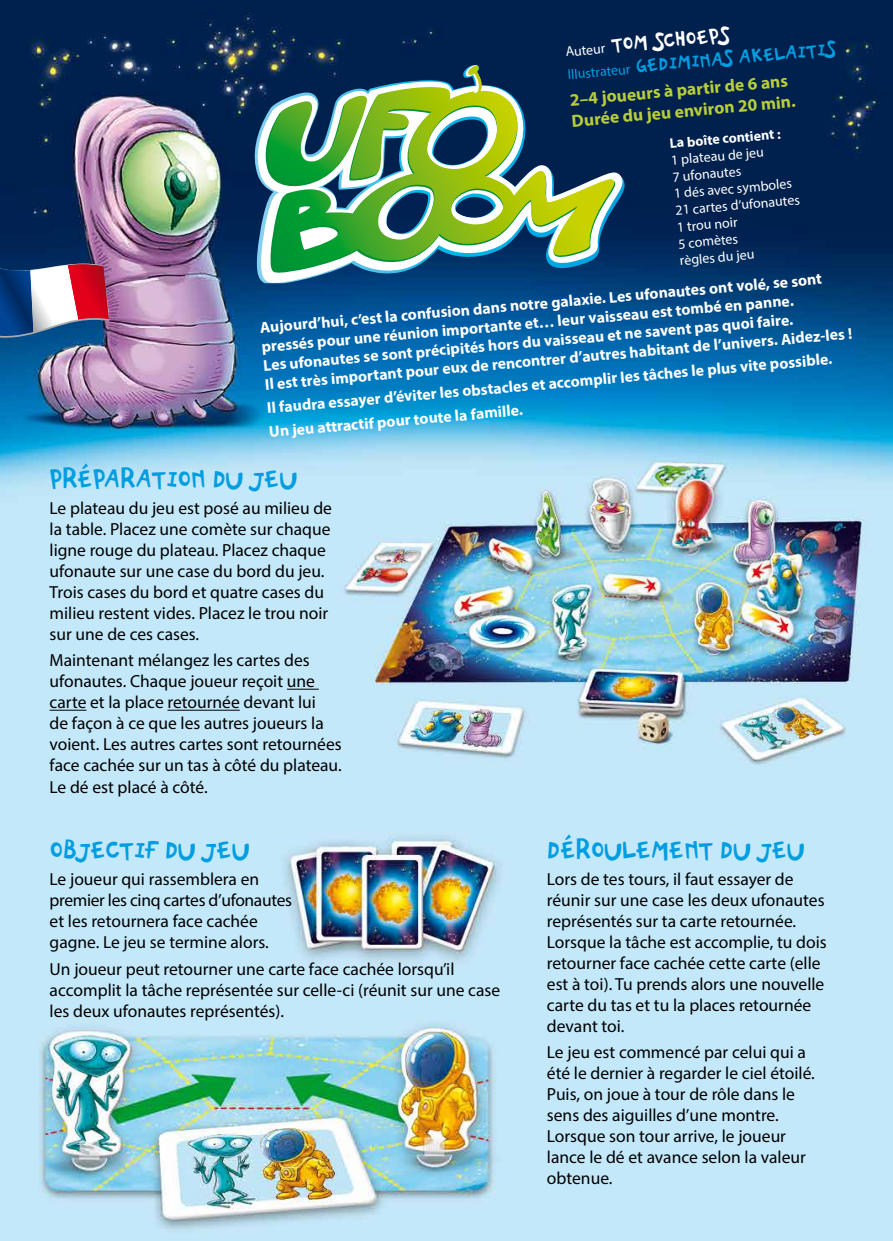
<style>
.page{position:relative;width:893px;height:1241px;background:#fff}
.page>*{position:absolute;margin:0;border:0;box-sizing:border-box;transform-origin:0 0}
.t1{font:35px "PF Playskool Pro";letter-spacing:-.015em;color:#009ee0}
.t2{font:28px "PF Playskool Pro";color:#fff}
.t3{font:26.25px "PF Playskool Pro";color:#009ee0}
.t4{font:17.5px/21px "Myriad Pro";color:#000}
.t5{font:700 17.5px/21px "Myriad Pro";color:#b8cd39}
.t6{font:700 15.75px/18.9px "Myriad Pro";color:#fff}
.t7{font:14px/16.8px "Myriad Pro";color:#fff}
.t8{font:700 14px "Myriad Pro";color:#fff}
.s1{font-family:"Myriad Pro";font-size:14px}
</style>
<div class="page">
<img style="left:0;top:0;width:893px;height:1240px">
<svg style="left:254px;top:78px;width:370px;height:207px;background:#224e7b"></svg>
<svg style="left:269px;top:86px;width:347px;height:188px"></svg>
<svg style="left:263px;top:96px;width:9px;height:93px"></svg>
<svg style="left:272px;top:87px;width:343px;height:185px"></svg>
<svg style="left:463px;top:64px;width:21px;height:35px"></svg>
<hr style="left:287px;top:688px;width:32px;height:1px;background:#000">
<hr style="left:50px;top:709px;width:36px;height:1px;background:#000">
<hr style="left:167px;top:709px;width:73px;height:1px;background:#000">
<svg style="left:0;top:262px;width:111px;height:80px"></svg>
<h2 class="t2" style="left:564px;top:32px;width:166px;rotate:-5deg"><span class="s1">Auteur</span> TOM SCHOEPS</h2>
<h3 class="t3" style="left:566px;top:57px;width:271px;rotate:-5deg"><span class="s1">Illustrateur</span> GEDIMINAS AKELAITIS</h3>
<p class="t5" style="left:569px;top:89px;width:226px;rotate:-5deg">2–4 joueurs à partir de 6 ans<br>Durée du jeu environ 20 min.</p>
<p class="t8" style="left:669px;top:134px;width:113px;rotate:-5deg">La boîte contient :</p>
<p class="t7" style="left:670px;top:151px;width:126px;rotate:-5deg">1 plateau de jeu<br>7 ufonautes<br>1 dés avec symboles<br>21 cartes d’ufonautes<br>1 trou noir<br>5 comètes<br>règles du jeu</p>
<p class="t6" style="left:259px;top:318px;width:591px;rotate:-5deg">Aujourd’hui, c’est la confusion dans notre galaxie. Les ufonautes ont volé, se sont pressés pour une réunion importante et… leur vaisseau est tombé en panne.<br>Les ufonautes se sont précipités hors du vaisseau et ne savent pas quoi faire.<br>Il est très important pour eux de rencontrer d’autres habitant de l’univers. Aidez-les !</p>
<p class="t6" style="left:266px;top:396px;width:569px;line-height:23.8px;rotate:-5deg">Il faudra essayer d’éviter les obstacles et accomplir les tâches le plus vite possible.<br>Un jeu attractif pour toute la famille.</p>
<h1 class="t1" style="left:50px;top:458px;width:250px">PRÉPARATION DU JEU</h1>
<p class="t4" style="left:50px;top:497px;width:284px">Le plateau du jeu est posé au milieu de la table. Placez une comète sur chaque ligne rouge du plateau. Placez chaque ufonaute sur une case du bord du jeu.<br>Trois cases du bord et quatre cases du milieu restent vides. Placez le trou noir sur une de ces cases.</p>
<p class="t4" style="left:50px;top:649px;width:294px">Maintenant mélangez les cartes des ufonautes. Chaque joueur reçoit une carte et la place retournée devant lui<br>de façon à ce que les autres joueurs la voient. Les autres cartes sont retournées face cachée sur un tas à côté du plateau.<br>Le dé est placé à côté.</p>
<h1 class="t1" style="left:50px;top:828px;width:202px">OBJECTIF DU JEU</h1>
<p class="t4" style="left:50px;top:867px;width:244px">Le joueur qui rassemblera en premier les cinq cartes d’ufonautes et les retournera face cachée gagne. Le jeu se termine alors.</p>
<p class="t4" style="left:50px;top:957px;width:452px">Un joueur peut retourner une carte face cachée lorsqu’il accomplit la tâche représentée sur celle-ci (réunit sur une case les deux ufonautes représentés).</p>
<h1 class="t1" style="left:547px;top:828px;width:260px">DÉROULEMENT DU JEU</h1>
<p class="t4" style="left:547px;top:867px;width:281px">Lors de tes tours, il faut essayer de réunir sur une case les deux ufonautes représentés sur ta carte retournée.<br>Lorsque la tâche est accomplie, tu dois retourner face cachée cette carte (elle est à toi). Tu prends alors une nouvelle carte du tas et tu la places retournée devant toi.</p>
<p class="t4" style="left:547px;top:1040px;width:269px">Le jeu est commencé par celui qui a été le dernier à regarder le ciel étoilé.<br>Puis, on joue à tour de rôle dans le sens des aiguilles d’une montre.<br>Lorsque son tour arrive, le joueur lance le dé et avance selon la valeur obtenue.</p>
</div>
